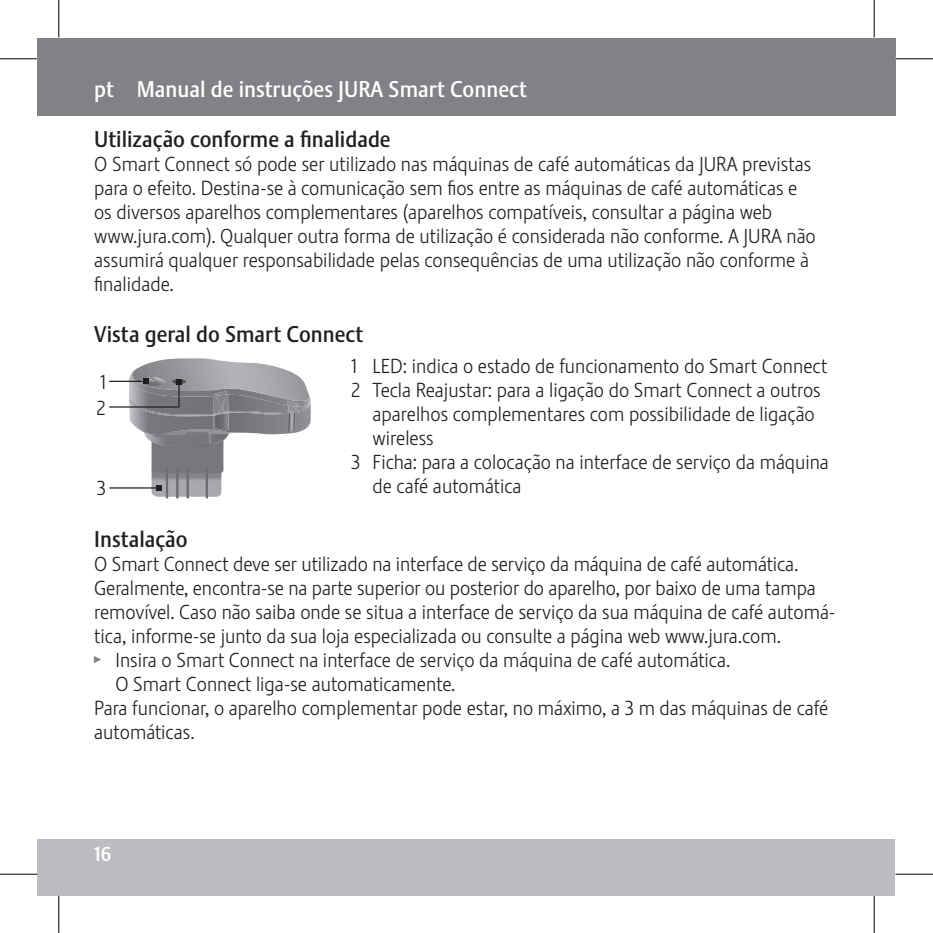
<style>
.page{position:relative;width:933px;height:933px;background:#fff}
.page>*{position:absolute;margin:0;border:0;box-sizing:border-box;transform-origin:0 0}
.t1{font:22.5px "Stalemate Pro 2 J Medium";color:#231f20}
.t2{font:22.5px "Stalemate Pro 2 J Medium";color:#fff}
.t3{font:20px/24px "Stalemate Pro 2 J Light";color:#231f20}
.t4{font:20px "Stalemate Pro 2 J Medium";color:#fff}
.s1{font-family:"Jura Pict 2006";color:#808285}
</style>
<div class="page">
<div style="left:38px;top:838px;width:857px;height:57px;background:#bcbdc0"></div>
<div style="left:38px;top:38px;width:836px;height:77px;background:#808285"></div>
<div style="left:874px;top:38px;width:21px;height:77px;background:#808285"></div>
<hr style="left:109px;top:487px;width:49px;height:1px;background:#231f20">
<hr style="left:109px;top:380px;width:37px;height:2px;background:#231f20">
<hr style="left:109px;top:406px;width:71px;height:1px;background:#231f20">
<svg style="left:129px;top:358px;width:182px;height:140px"></svg>
<hr style="left:0;top:58px;width:38px;height:1px;background:#000">
<hr style="left:895px;top:58px;width:37px;height:1px;background:#000">
<hr style="left:0;top:873px;width:38px;height:1px;background:#000">
<hr style="left:895px;top:873px;width:37px;height:1px;background:#000">
<hr style="left:58px;top:0;width:1px;height:37px;background:#000">
<hr style="left:58px;top:895px;width:1px;height:37px;background:#000">
<hr style="left:873px;top:0;width:1px;height:37px;background:#000">
<hr style="left:873px;top:895px;width:1px;height:37px;background:#000">
<p class="t2" style="left:94px;top:75px;width:434px">pt Manual de instruções JURA Smart Connect</p>
<p class="t1" style="left:94px;top:125px;width:298px">Utilização conforme a finalidade</p>
<p class="t3" style="left:94px;top:152px;width:723px">O Smart Connect só pode ser utilizado nas máquinas de café automáticas da JURA previstas para o efeito. Destina-se à comunicação sem fios entre as máquinas de café automáticas e os diversos aparelhos complementares (aparelhos compatíveis, consultar a página web www.jura.com). Qualquer outra forma de utilização é considerada não conforme. A JURA não assumirá qualquer responsabilidade pelas consequências de uma utilização não conforme à finalidade.</p>
<p class="t1" style="left:94px;top:320px;width:271px">Vista geral do Smart Connect</p>
<p class="t3" style="left:100px;top:370px;width:7px">1</p>
<p class="t3" style="left:97px;top:395px;width:11px">2</p>
<p class="t3" style="left:97px;top:476px;width:11px">3</p>
<p class="t3" style="left:351px;top:354px;width:477px">1 LED: indica o estado de funcionamento do Smart Connect</p>
<p class="t3" style="left:351px;top:378px;width:471px">2 Tecla Reajustar: para a ligação do Smart Connect a outros</p>
<p class="t3" style="left:372px;top:402px;width:443px">aparelhos complementares com possibilidade de ligação</p>
<p class="t3" style="left:372px;top:426px;width:63px">wireless</p>
<p class="t3" style="left:351px;top:450px;width:479px">3 Ficha: para a colocação na interface de serviço da máquina</p>
<p class="t3" style="left:372px;top:474px;width:150px">de café automática</p>
<p class="t1" style="left:94px;top:525px;width:95px">Instalação</p>
<p class="t3" style="left:94px;top:552px;width:705px">O Smart Connect deve ser utilizado na interface de serviço da máquina de café automática.</p>
<p class="t3" style="left:94px;top:576px;width:723px">Geralmente, encontra-se na parte superior ou posterior do aparelho, por baixo de uma tampa</p>
<p class="t3" style="left:94px;top:600px;width:742px">removível. Caso não saiba onde se situa a interface de serviço da sua máquina de café automá-</p>
<p class="t3" style="left:94px;top:624px;width:688px">tica, informe-se junto da sua loja especializada ou consulte a página web www.jura.com.</p>
<p class="t3" style="left:94px;top:648px;width:637px"><span class="s1">T</span> Insira o Smart Connect na interface de serviço da máquina de café automática.</p>
<p class="t3" style="left:115px;top:672px;width:341px">O Smart Connect liga-se automaticamente.</p>
<p class="t3" style="left:94px;top:696px;width:735px">Para funcionar, o aparelho complementar pode estar, no máximo, a 3 m das máquinas de café</p>
<p class="t3" style="left:94px;top:720px;width:102px">automáticas.</p>
<p class="t4" style="left:94px;top:841px;width:18px">16</p>
</div>
